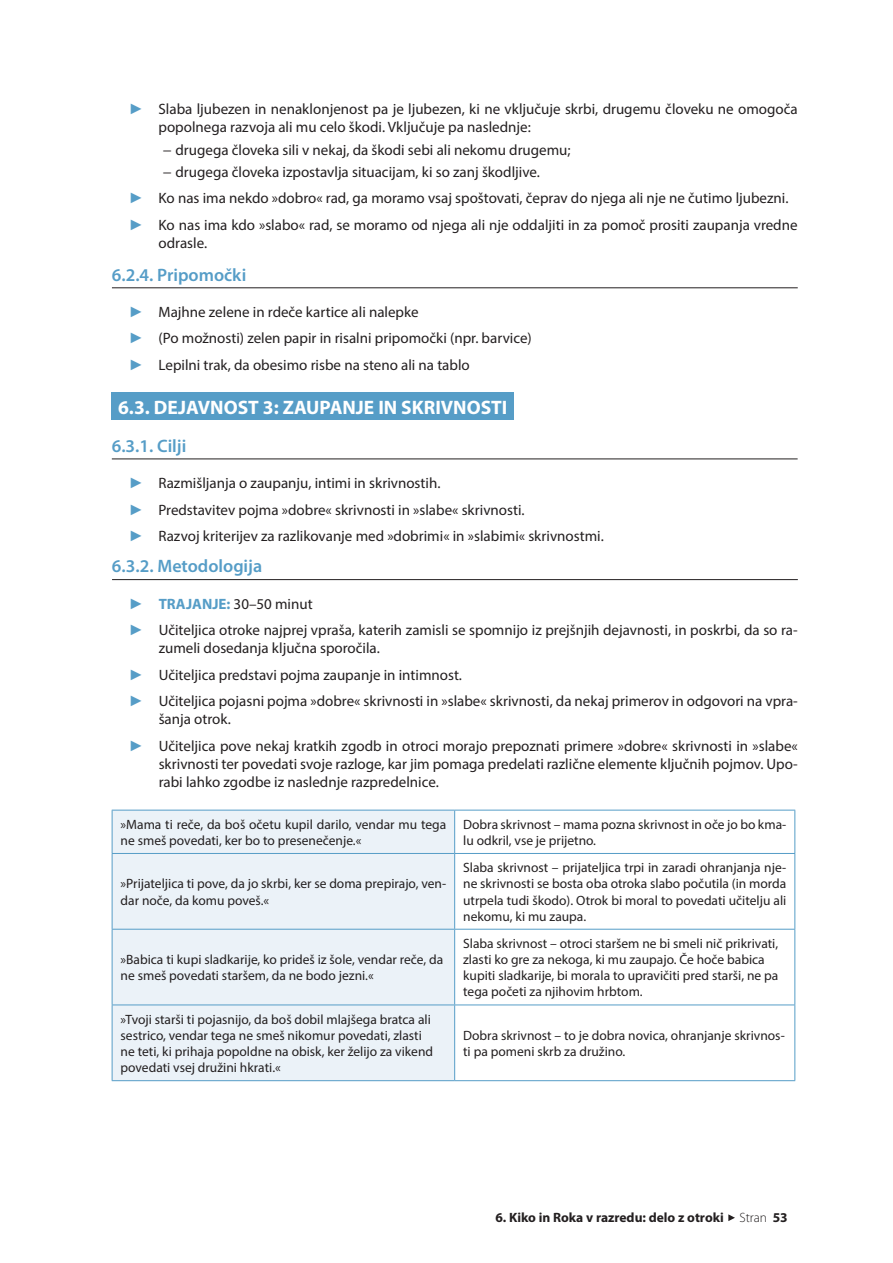
<style>
.page{position:relative;width:893px;height:1263px;background:#fff}
.page>*{position:absolute;margin:0;border:0;box-sizing:border-box;transform-origin:0 0}
.Podnaslov{font:700 19.5px "Myriad Pro";color:#fff}
.POD_pod_naslov{font:600 18px "Myriad Pro";color:#569dc7}
.t1{font:15px/18px "Myriad Pro";color:#231f20}
.Glavni_text{font:13.5px/16.2px "Myriad Pro";color:#231f20}
.t2{font:700 13.5px "Myriad Pro";color:#231f20}
.t3{font:300 13.5px "Myriad Pro";color:#231f20}
.s1{font-family:"Arial";color:#569dc7}
.s2{font-weight:700;color:#569dc7}
.s3{font-weight:700}
</style>
<div class="page">
<hr style="left:112px;top:287px;width:686px;height:1px;background:#231f20">
<div style="left:112px;top:393px;width:402px;height:27px;background:#569dc7"></div>
<hr style="left:112px;top:458px;width:686px;height:1px;background:#231f20">
<hr style="left:112px;top:579px;width:686px;height:1px;background:#231f20">
<div style="left:113px;top:811px;width:341px;height:269px;background:#ebf2f8"></div>
<svg style="left:455px;top:811px;width:339px;height:118px"></svg>
<svg style="left:455px;top:930px;width:339px;height:150px"></svg>
<hr style="left:112px;top:810px;width:343px;height:1px;background:#569dc7">
<hr style="left:112px;top:810px;width:1px;height:43px;background:#569dc7">
<hr style="left:455px;top:810px;width:340px;height:1px;background:#569dc7">
<hr style="left:454px;top:810px;width:1px;height:43px;background:#569dc7">
<hr style="left:794px;top:810px;width:1px;height:43px;background:#569dc7">
<hr style="left:112px;top:854px;width:1px;height:75px;background:#569dc7">
<hr style="left:454px;top:854px;width:1px;height:75px;background:#569dc7">
<hr style="left:794px;top:854px;width:1px;height:75px;background:#569dc7">
<hr style="left:112px;top:853px;width:343px;height:1px;background:#569dc7">
<hr style="left:455px;top:853px;width:340px;height:1px;background:#569dc7">
<hr style="left:112px;top:929px;width:343px;height:1px;background:#569dc7">
<hr style="left:112px;top:929px;width:1px;height:75px;background:#569dc7">
<hr style="left:455px;top:929px;width:340px;height:1px;background:#569dc7">
<hr style="left:454px;top:929px;width:1px;height:75px;background:#569dc7">
<hr style="left:794px;top:929px;width:1px;height:75px;background:#569dc7">
<hr style="left:112px;top:1004px;width:343px;height:1px;background:#569dc7">
<hr style="left:112px;top:1005px;width:1px;height:75px;background:#569dc7">
<hr style="left:455px;top:1004px;width:340px;height:1px;background:#569dc7">
<hr style="left:454px;top:1005px;width:1px;height:75px;background:#569dc7">
<hr style="left:794px;top:1005px;width:1px;height:75px;background:#569dc7">
<hr style="left:112px;top:1080px;width:343px;height:1px;background:#569dc7">
<hr style="left:455px;top:1080px;width:340px;height:1px;background:#569dc7">
<svg style="left:728px;top:1214px;width:7px;height:7px"></svg>
<p class="t1" style="left:158px;top:100px;width:641px;text-indent:-30px"><span class="s1">►</span> Slaba ljubezen in nenaklonjenost pa je ljubezen, ki ne vključuje skrbi, drugemu človeku ne omogoča popolnega razvoja ali mu celo škodi. Vključuje pa naslednje:</p>
<p class="t1" style="left:163px;top:140px;width:409px">− drugega človeka sili v nekaj, da škodi sebi ali nekomu drugemu;</p>
<p class="t1" style="left:163px;top:163px;width:379px">− drugega človeka izpostavlja situacijam, ki so zanj škodljive.</p>
<p class="t1" style="left:129px;top:189px;width:661px"><span class="s1">►</span> Ko nas ima nekdo »dobro« rad, ga moramo vsaj spoštovati, čeprav do njega ali nje ne čutimo ljubezni.</p>
<p class="t1" style="left:158px;top:216px;width:641px;text-indent:-30px"><span class="s1">►</span> Ko nas ima kdo »slabo« rad, se moramo od njega ali nje oddaljiti in za pomoč prositi zaupanja vredne odrasle.</p>
<p class="POD_pod_naslov" style="left:112px;top:263px;width:136px">6.2.4. Pripomočki</p>
<p class="t1" style="left:129px;top:303px;width:291px"><span class="s1">►</span> Majhne zelene in rdeče kartice ali nalepke</p>
<p class="t1" style="left:129px;top:329px;width:404px"><span class="s1">►</span> (Po možnosti) zelen papir in risalni pripomočki (npr. barvice)</p>
<p class="t1" style="left:129px;top:356px;width:342px"><span class="s1">►</span> Lepilni trak, da obesimo risbe na steno ali na tablo</p>
<p class="Podnaslov" style="left:118px;top:394px;width:391px">6.3. DEJAVNOST 3: ZAUPANJE IN SKRIVNOSTI</p>
<p class="POD_pod_naslov" style="left:112px;top:434px;width:76px">6.3.1. Cilji</p>
<p class="t1" style="left:129px;top:474px;width:313px"><span class="s1">►</span> Razmišljanja o zaupanju, intimi in skrivnostih.</p>
<p class="t1" style="left:129px;top:500px;width:397px"><span class="s1">►</span> Predstavitev pojma »dobre« skrivnosti in »slabe« skrivnosti.</p>
<p class="t1" style="left:129px;top:527px;width:477px"><span class="s1">►</span> Razvoj kriterijev za razlikovanje med »dobrimi« in »slabimi« skrivnostmi.</p>
<p class="POD_pod_naslov" style="left:112px;top:555px;width:152px">6.3.2. Metodologija</p>
<p class="t1" style="left:129px;top:594px;width:185px"><span class="s1">►</span> <span class="s2">TRAJANJE:</span> 30–50 minut</p>
<p class="t1" style="left:159px;top:621px;width:641px;text-indent:-30px"><span class="s1">►</span> Učiteljica otroke najprej vpraša, katerih zamisli se spomnijo iz prejšnjih dejavnosti, in poskrbi, da so ra&shy;zumeli dosedanja ključna sporočila.</p>
<p class="t1" style="left:129px;top:665px;width:335px"><span class="s1">►</span> Učiteljica predstavi pojma zaupanje in intimnost.</p>
<p class="t1" style="left:159px;top:692px;width:641px;text-indent:-30px"><span class="s1">►</span> Učiteljica pojasni pojma »dobre« skrivnosti in »slabe« skrivnosti, da nekaj primerov in odgovori na vpra&shy;šanja otrok.</p>
<p class="t1" style="left:159px;top:736px;width:641px;text-align:justify;text-indent:-30px"><span class="s1">►</span> Učiteljica pove nekaj kratkih zgodb in otroci morajo prepoznati primere »dobre« skrivnosti in »slabe« skrivnosti ter povedati svoje razloge, kar jim pomaga predelati različne elemente ključnih pojmov. Upo&shy;rabi lahko zgodbe iz naslednje razpredelnice.</p>
<p class="Glavni_text" style="left:121px;top:816px;width:327px">»Mama ti reče, da boš očetu kupil darilo, vendar mu tega ne smeš povedati, ker bo to presenečenje.«</p>
<p class="Glavni_text" style="left:463px;top:816px;width:325px">Dobra skrivnost – mama pozna skrivnost in oče jo bo kma&shy;lu odkril, vse je prijetno.</p>
<p class="Glavni_text" style="left:121px;top:875px;width:327px">»Prijateljica ti pove, da jo skrbi, ker se doma prepirajo, ven&shy;dar noče, da komu poveš.«</p>
<p class="Glavni_text" style="left:463px;top:859px;width:325px;text-align:justify">Slaba skrivnost – prijateljica trpi in zaradi ohranjanja nje&shy;ne skrivnosti se bosta oba otroka slabo počutila (in morda utrpela tudi škodo). Otrok bi moral to povedati učitelju ali nekomu, ki mu zaupa.</p>
<p class="Glavni_text" style="left:121px;top:951px;width:324px">»Babica ti kupi sladkarije, ko prideš iz šole, vendar reče, da ne smeš povedati staršem, da ne bodo jezni.«</p>
<p class="Glavni_text" style="left:121px;top:1011px;width:314px">»Tvoji starši ti pojasnijo, da boš dobil mlajšega bratca ali sestrico, vendar tega ne smeš nikomur povedati, zlasti ne teti, ki prihaja popoldne na obisk, ker želijo za vikend povedati vsej družini hkrati.«</p>
<p class="Glavni_text" style="left:463px;top:935px;width:317px">Slaba skrivnost – otroci staršem ne bi smeli nič prikrivati, zlasti ko gre za nekoga, ki mu zaupajo. Če hoče babica kupiti sladkarije, bi morala to upravičiti pred starši, ne pa tega početi za njihovim hrbtom.</p>
<p class="Glavni_text" style="left:463px;top:1027px;width:323px">Dobra skrivnost – to je dobra novica, ohranjanje skrivnos&shy;ti pa pomeni skrb za družino.</p>
<p class="t2" style="left:495px;top:1209px;width:230px">6. Kiko in Roka v razredu: delo z otroki</p>
<p class="t3" style="left:739px;top:1209px;width:50px">Stran <span class="s3">53</span></p>
</div>
